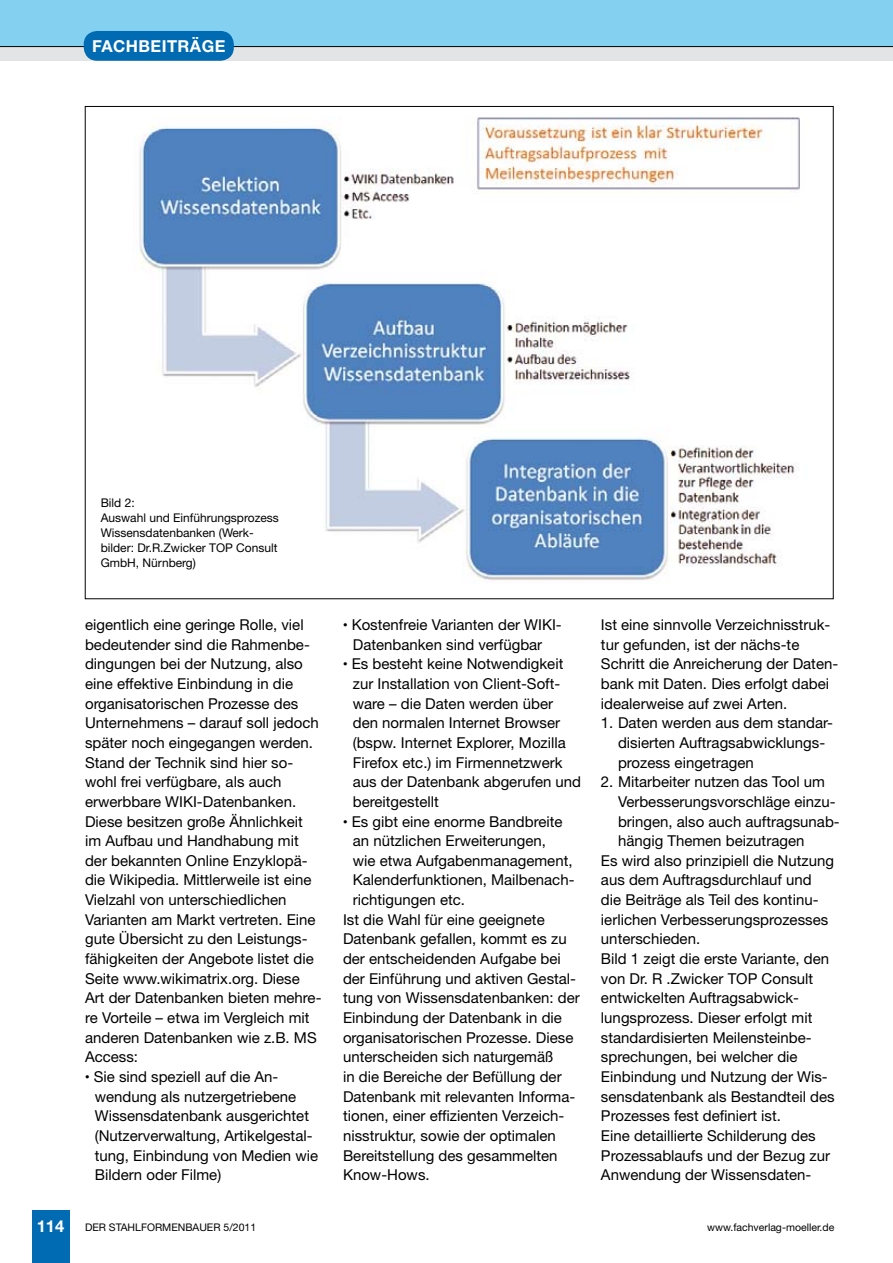
<style>
.page{position:relative;width:893px;height:1263px;background:#fff}
.page>*{position:absolute;margin:0;border:0;box-sizing:border-box;transform-origin:0 0}
.t1{font:700 16.5px "Helvetica Neue";letter-spacing:.03em;color:#fff}
.t2{font:15px/19.6px "Helvetica Neue";color:#000}
.t3{font:12px/15px "Helvetica Neue";color:#000}
.t4{font:10.5px "Helvetica Neue";color:#000}
.s1{font-size:9px}
</style>
<div class="page">
<div style="left:32px;top:1210px;width:37px;height:53px;background:#006ab2"></div>
<div style="left:0;top:47px;width:893px;height:14px;background:#e3e4e5"></div>
<div style="left:0;top:0;width:893px;height:47px;background:#83d0f0"></div>
<div style="left:84px;top:31px;width:150px;height:30px;background:#006ab2;border-radius:14px"></div>
<img style="left:139px;top:117px;width:661px;height:464px">
<p class="t1" style="left:92px;top:36px;width:135px">FACHBEITRÄGE</p>
<p class="t3" style="left:101px;top:495px;width:180px">Bild 2:<br>Auswahl und Einführungsprozess<br>Wissensdatenbanken (Werk&shy;bilder: Dr.R.Zwicker TOP Consult<br>GmbH, Nürnberg)</p>
<p class="t2" style="left:85px;top:615px;width:238px">eigentlich eine geringe Rolle, viel bedeutender sind die Rahmenbe&shy;dingungen bei der Nutzung, also eine effektive Einbindung in die organisatorischen Prozesse des<br>Unternehmens – darauf soll jedoch später noch eingegangen werden.<br>Stand der Technik sind hier so&shy;wohl frei verfügbare, als auch erwerbbare WIKI-Datenbanken.<br>Diese besitzen große Ähnlichkeit im Aufbau und Handhabung mit der bekannten Online Enzyklopä&shy;die Wikipedia. Mittlerweile ist eine<br>Vielzahl von unterschiedlichen<br>Varianten am Markt vertreten. Eine gute Übersicht zu den Leistungs&shy;fähigkeiten der Angebote listet die<br>Seite www.wikimatrix.org. Diese<br>Art der Datenbanken bieten mehre&shy;re Vorteile – etwa im Vergleich mit anderen Datenbanken wie z.B. MS<br>Access:</p>
<p class="t2" style="left:95px;top:1066px;width:225px;text-indent:-10px"><span class="s1">•</span> Sie sind speziell auf die An&shy;wendung als nutzergetriebene<br>Wissensdatenbank ausgerichtet (Nutzerverwaltung, Artikelgestal&shy;tung, Einbindung von Medien wie<br>Bildern oder Filme)</p>
<p class="t1" style="left:37px;top:1215px;width:29px">114</p>
<p class="t4" style="left:85px;top:1221px;width:173px">DER STAHLFORMENBAUER 5/2011</p>
<p class="t2" style="left:353px;top:615px;width:210px;text-indent:-10px"><span class="s1">•</span> Kostenfreie Varianten der WIKI-<br>Datenbanken sind verfügbar</p>
<p class="t2" style="left:353px;top:654px;width:230px;text-indent:-10px"><span class="s1">•</span> Es besteht keine Notwendigkeit zur Installation von Client-Soft&shy;ware – die Daten werden über den normalen Internet Browser (bspw. Internet Explorer, Mozilla<br>Firefox etc.) im Firmennetzwerk aus der Datenbank abgerufen und bereitgestellt</p>
<p class="t2" style="left:343px;top:811px;width:221px"><span class="s1">•</span> Es gibt eine enorme Bandbreite</p>
<p class="t2" style="left:353px;top:831px;width:195px">an nützlichen Erweiterungen,</p>
<p class="t2" style="left:353px;top:850px;width:221px">wie etwa Aufgabenmanagement,</p>
<p class="t2" style="left:353px;top:870px;width:223px">Kalenderfunktionen, Mailbenach-</p>
<p class="t2" style="left:353px;top:890px;width:114px">richtigungen etc.</p>
<p class="t2" style="left:343px;top:909px;width:203px">Ist die Wahl für eine geeignete</p>
<p class="t2" style="left:343px;top:929px;width:225px">Datenbank gefallen, kommt es zu</p>
<p class="t2" style="left:343px;top:949px;width:219px">der entscheidenden Aufgabe bei</p>
<p class="t2" style="left:343px;top:968px;width:235px">der Einführung und aktiven Gestal-</p>
<p class="t2" style="left:343px;top:988px;width:238px">tung von Wissensdatenbanken: der</p>
<p class="t2" style="left:343px;top:1008px;width:220px">Einbindung der Datenbank in die</p>
<p class="t2" style="left:343px;top:1027px;width:232px">organisatorischen Prozesse. Diese</p>
<p class="t2" style="left:343px;top:1047px;width:212px">unterscheiden sich naturgemäß</p>
<p class="t2" style="left:343px;top:1066px;width:220px">in die Bereiche der Befüllung der</p>
<p class="t2" style="left:343px;top:1086px;width:234px">Datenbank mit relevanten Informa-</p>
<p class="t2" style="left:343px;top:1106px;width:223px">tionen, einer effizienten Verzeich-</p>
<p class="t2" style="left:343px;top:1125px;width:214px">nisstruktur, sowie der optimalen</p>
<p class="t2" style="left:343px;top:1145px;width:216px">Bereitstellung des gesammelten</p>
<p class="t2" style="left:343px;top:1165px;width:88px">Know-Hows.</p>
<p class="t2" style="left:601px;top:615px;width:239px">Ist eine sinnvolle Verzeichnisstruk&shy;tur gefunden, ist der nächs-te Schritt die Anreicherung der Daten&shy;bank mit Daten. Dies erfolgt dabei idealerweise auf zwei Arten.</p>
<p class="t2" style="left:618px;top:713px;width:217px;text-indent:-17px">1. Daten werden aus dem standar&shy;disierten Auftragsabwicklungs&shy;prozess eingetragen</p>
<p class="t2" style="left:601px;top:772px;width:225px">2. Mitarbeiter nutzen das Tool um</p>
<p class="t2" style="left:618px;top:791px;width:219px">Verbesserungsvorschläge einzu-</p>
<p class="t2" style="left:618px;top:811px;width:223px">bringen, also auch auftragsunab-</p>
<p class="t2" style="left:618px;top:831px;width:188px">hängig Themen beizutragen</p>
<p class="t2" style="left:601px;top:850px;width:235px">Es wird also prinzipiell die Nutzung</p>
<p class="t2" style="left:601px;top:870px;width:212px">aus dem Auftragsdurchlauf und</p>
<p class="t2" style="left:601px;top:890px;width:219px">die Beiträge als Teil des kontinu-</p>
<p class="t2" style="left:601px;top:909px;width:229px">ierlichen Verbesserungsprozesses</p>
<p class="t2" style="left:601px;top:929px;width:101px">unterschieden.</p>
<p class="t2" style="left:601px;top:949px;width:230px">Bild 1 zeigt die erste Variante, den</p>
<p class="t2" style="left:601px;top:968px;width:214px">von Dr. R .Zwicker TOP Consult</p>
<p class="t2" style="left:601px;top:988px;width:200px">entwickelten Auftragsabwick-</p>
<p class="t2" style="left:601px;top:1008px;width:213px">lungsprozess. Dieser erfolgt mit</p>
<p class="t2" style="left:601px;top:1027px;width:212px">standardisierten Meilensteinbe-</p>
<p class="t2" style="left:601px;top:1047px;width:198px">sprechungen, bei welcher die</p>
<p class="t2" style="left:601px;top:1066px;width:228px">Einbindung und Nutzung der Wis-</p>
<p class="t2" style="left:601px;top:1086px;width:235px">sensdatenbank als Bestandteil des</p>
<p class="t2" style="left:601px;top:1106px;width:181px">Prozesses fest definiert ist.</p>
<p class="t2" style="left:601px;top:1125px;width:216px">Eine detaillierte Schilderung des</p>
<p class="t2" style="left:601px;top:1145px;width:231px">Prozessablaufs und der Bezug zur</p>
<p class="t2" style="left:601px;top:1165px;width:212px">Anwendung der Wissensdaten-</p>
<p class="t4" style="left:707px;top:1221px;width:129px">www.fachverlag-moeller.de</p>
</div>
